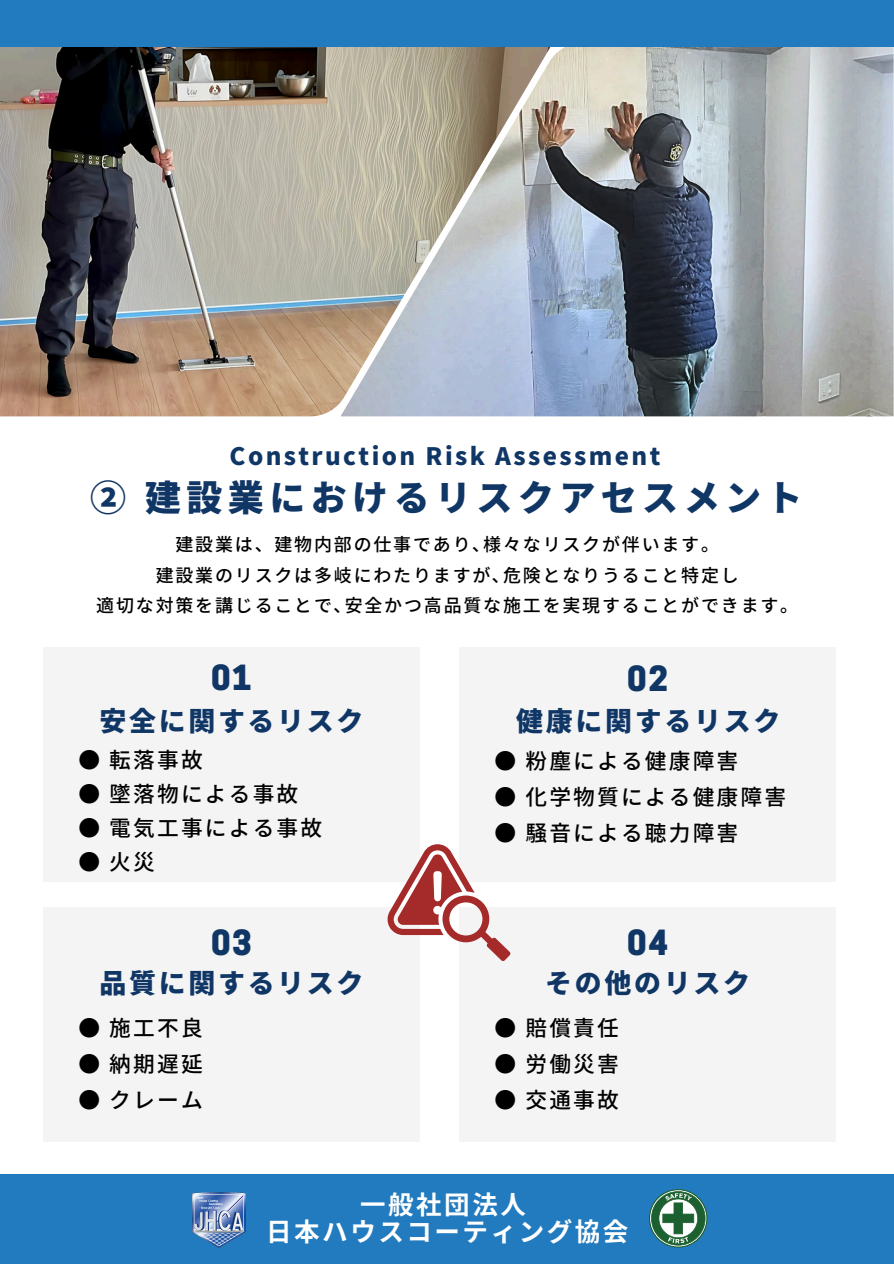
<style>
.page{position:relative;width:894px;height:1264px;background:#fff}
.page>*{position:absolute;margin:0;border:0;box-sizing:border-box;transform-origin:0 0}
.t1{font:900 36px "Noto Sans JP";letter-spacing:.15em;color:#103666}
.t2{font:800 32.55px "Cooper Hewitt";letter-spacing:.05em;color:#103666}
.t3{font:900 27px "Noto Sans JP";letter-spacing:.1em;color:#103666}
.t4{font:700 25.5px/27px "Noto Sans CJ Ksc";letter-spacing:.1em;color:#fff;text-align:center}
.t5{font:900 24px "Noto Sans JP";letter-spacing:.1em;color:#103666}
.t6{font:500 21.75px "Noto Sans JP";letter-spacing:.1em;color:#000}
.t7{font:500 18px "Noto Sans JP";letter-spacing:.1em;color:#000}
.s1{font-weight:400}
</style>
<div class="page">
<div style="left:0;top:1174px;width:893px;height:89px;background:#227bbf"></div>
<div style="left:43px;top:647px;width:376px;height:234px;background:#f4f4f4"></div>
<div style="left:459px;top:647px;width:376px;height:234px;background:#f4f4f4"></div>
<div style="left:43px;top:907px;width:376px;height:234px;background:#f4f4f4"></div>
<div style="left:459px;top:907px;width:376px;height:234px;background:#f4f4f4"></div>
<svg style="left:387px;top:844px;width:123px;height:117px"></svg>
<img style="left:0;top:47px;width:340px;height:369px">
<img style="left:340px;top:47px;width:553px;height:369px">
<div style="left:0;top:0;width:893px;height:47px;background:#227bbf"></div>
<img style="left:193px;top:1192px;width:52px;height:55px">
<svg style="left:649px;top:1189px;width:58px;height:58px"></svg>
<h1 class="t5" style="left:229px;top:437px;width:432px">Construction Risk Assessment</h1>
<h4 class="t1" style="left:90px;top:469px;width:714px">② 建設業におけるリスクアセスメント</h4>
<p class="t7" style="left:175px;top:530px;width:545px">建設業は、建物内部の仕事であり､様々なリスクが伴います。</p>
<p class="t7" style="left:156px;top:560px;width:584px">建設業のリスクは多岐にわたりますが､危険となりうること特定し</p>
<p class="t7" style="left:96px;top:591px;width:703px">適切な対策を講じることで､安全かつ高品質な施工を実現することができます。</p>
<h3 class="t2" style="left:211px;top:665px;width:42px">01</h3>
<h3 class="t2" style="left:627px;top:666px;width:42px">02</h3>
<p class="t3" style="left:99px;top:699px;width:265px">安全に関するリスク</p>
<p class="t3" style="left:516px;top:700px;width:265px">健康に関するリスク</p>
<h5 class="t6" style="left:78px;top:743px;width:126px">● 転落事故</h5>
<h5 class="t6" style="left:78px;top:777px;width:221px"><span class="s1">●</span> 墜落物による事故</h5>
<h5 class="t6" style="left:78px;top:810px;width:245px">● 電気工事による事故</h5>
<h5 class="t6" style="left:78px;top:844px;width:78px">● 火災</h5>
<h4 class="t6" style="left:494px;top:743px;width:245px">● 粉塵による健康障害</h4>
<h4 class="t6" style="left:494px;top:779px;width:293px">● 化学物質による健康障害</h4>
<h4 class="t6" style="left:494px;top:815px;width:245px">● 騒音による聴力障害</h4>
<p class="t2" style="left:211px;top:930px;width:42px">03</p>
<p class="t2" style="left:627px;top:930px;width:42px">04</p>
<p class="t3" style="left:99px;top:961px;width:265px">品質に関するリスク</p>
<h4 class="t3" style="left:545px;top:961px;width:206px">その他のリスク</h4>
<h3 class="t6" style="left:78px;top:1010px;width:126px">● 施工不良</h3>
<h3 class="t6" style="left:78px;top:1046px;width:126px">● 納期遅延</h3>
<h3 class="t6" style="left:78px;top:1082px;width:126px">● クレーム</h3>
<h3 class="t6" style="left:494px;top:1010px;width:126px">● 賠償責任</h3>
<h3 class="t6" style="left:494px;top:1046px;width:126px">● 労働災害</h3>
<h3 class="t6" style="left:494px;top:1082px;width:126px">● 交通事故</h3>
<h4 class="t4" style="left:266px;top:1189px;width:362px">一般社団法人<br>日本ハウスコーティング協会</h4>
</div>
